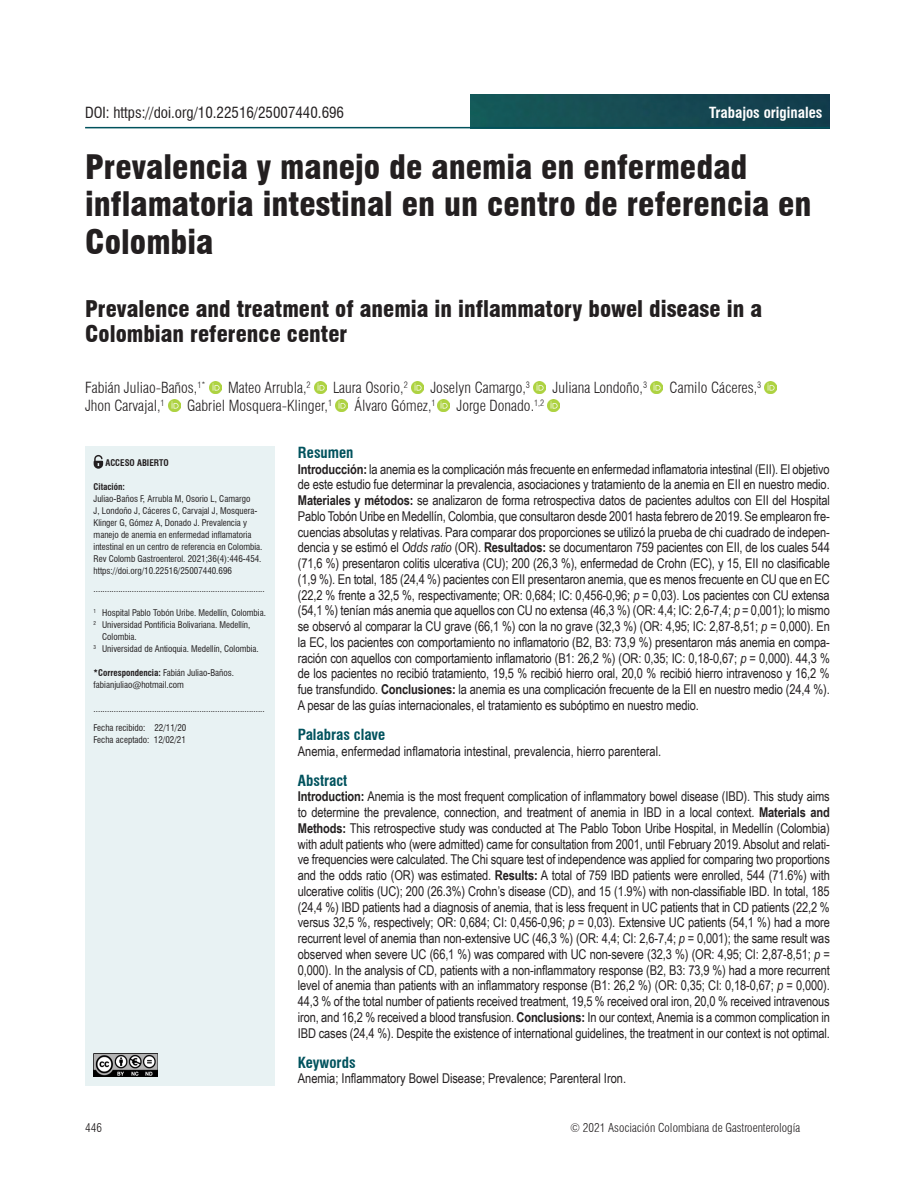
<style>
.page{position:relative;width:915px;height:1188px;background:#fff}
.page>*{position:absolute;margin:0;border:0;box-sizing:border-box;transform-origin:0 0}
.t1{font:900 condensed 33px/37.5px "Swiss 721 BT";color:#231f20}
.t2{font:900 condensed 22.5px/25.5px "Swiss 721 BT";color:#231f20}
.Autores{font:300 condensed 15px "Swiss 721 BT";color:#231f20}
.t3{font:condensed 15px "Swiss 721 BT";color:#231f20}
.t4{font:700 condensed 15px "Swiss 721 BT";color:#00525d}
.t5{font:700 condensed 15px "Swiss 721 BT";color:#fff}
.t6{font:13.5px/15.8px "Arial Narrow";color:#231f20;text-align:justify}
.t7{font:300 condensed 12px "Swiss 721 BT";color:#231f20}
.Créditos_autores{font:condensed 9px/12px "Swiss 721 BT";color:#231f20}
.citacion{font:condensed 9px/12px "Swiss 721 BT";color:#231f20}
.Créditos_autores-2{font:700 condensed 9px "Swiss 721 BT";color:#231f20}
.s1{font-weight:700}
.s2{font-style:italic}
</style>
<div class="page">
<img style="left:470px;top:94px;width:359px;height:33px">
<svg style="left:209px;top:381px;width:12px;height:12px"></svg>
<svg style="left:314px;top:381px;width:12px;height:12px"></svg>
<svg style="left:411px;top:381px;width:12px;height:12px"></svg>
<svg style="left:533px;top:381px;width:12px;height:12px"></svg>
<svg style="left:650px;top:381px;width:12px;height:12px"></svg>
<svg style="left:764px;top:381px;width:12px;height:12px"></svg>
<svg style="left:168px;top:399px;width:12px;height:12px"></svg>
<svg style="left:335px;top:399px;width:12px;height:12px"></svg>
<svg style="left:437px;top:399px;width:12px;height:12px"></svg>
<svg style="left:547px;top:399px;width:12px;height:12px"></svg>
<div style="left:85px;top:446px;width:189px;height:640px;background:#e8f2f3"></div>
<svg style="left:93px;top:455px;width:10px;height:14px"></svg>
<hr style="left:85px;top:127px;width:744px;height:1px;background:#00525d">
<img style="left:94px;top:1054px;width:64px;height:22px">
<p class="t3" style="left:85px;top:103px;width:260px">DOI: https://doi.org/10.22516/25007440.696</p>
<p class="t5" style="left:709px;top:103px;width:115px">Trabajos originales</p>
<h1 class="t1" style="left:85px;top:148px;width:727px">Prevalencia y manejo de anemia en enfermedad inflamatoria intestinal en un centro de referencia en<br>Colombia</h1>
<h2 class="t2" style="left:85px;top:296px;width:678px">Prevalence and treatment of anemia in inflammatory bowel disease in a<br>Colombian reference center</h2>
<p class="Autores" style="left:85px;top:379px;width:122px">Fabián Juliao-Baños,<sup>1*</sup></p>
<p class="Autores" style="left:228px;top:379px;width:84px">Mateo Arrubla,<sup>2</sup></p>
<p class="Autores" style="left:333px;top:379px;width:76px">Laura Osorio,<sup>2</sup></p>
<p class="Autores" style="left:430px;top:379px;width:101px">Joselyn Camargo,<sup>3</sup></p>
<p class="Autores" style="left:552px;top:379px;width:96px">Juliana Londoño,<sup>3</sup></p>
<p class="Autores" style="left:669px;top:379px;width:93px">Camilo Cáceres,<sup>3</sup></p>
<p class="Autores" style="left:85px;top:397px;width:81px">Jhon Carvajal,<sup>1</sup></p>
<p class="Autores" style="left:187px;top:397px;width:146px">Gabriel Mosquera-Klinger,<sup>1</sup></p>
<p class="Autores" style="left:354px;top:397px;width:82px">Álvaro Gómez,<sup>1</sup></p>
<p class="Autores" style="left:456px;top:397px;width:89px">Jorge Donado.<sup>1,2</sup></p>
<p class="Créditos_autores-2" style="left:105px;top:457px;width:65px">ACCESO ABIERTO</p>
<p class="Créditos_autores-2" style="left:94px;top:481px;width:33px">Citación:</p>
<p class="citacion" style="left:94px;top:493px;width:170px">Juliao-Baños F, Arrubla M, Osorio L, Camargo<br>J, Londoño J, Cáceres C, Carvajal J, Mosquera-Klinger G, Gómez A, Donado J. Prevalencia y manejo de anemia en enfermedad inflamatoria intestinal en un centro de referencia en Colombia.<br>Rev Colomb Gastroenterol. 2021;36(4):446-454. https://doi.org/10.22516/25007440.696</p>
<p class="Créditos_autores" style="left:94px;top:583px;width:172px">............................................................................</p>
<p class="Créditos_autores" style="left:94px;top:607px;width:174px"><sup>1</sup> Hospital Pablo Tobón Uribe. Medellín, Colombia.</p>
<p class="Créditos_autores" style="left:102px;top:619px;width:150px;text-indent:-9px"><sup>2</sup> Universidad Pontificia Bolivariana. Medellín,<br>Colombia.</p>
<p class="Créditos_autores" style="left:94px;top:643px;width:167px"><sup>3</sup> Universidad de Antioquia. Medellín, Colombia.</p>
<p class="Créditos_autores" style="left:94px;top:667px;width:142px"><span class="s1">*Correspondencia:</span> Fabián Juliao-Baños.</p>
<p class="Créditos_autores" style="left:94px;top:679px;width:92px">fabianjuliao@hotmail.com</p>
<p class="Créditos_autores" style="left:94px;top:703px;width:172px">............................................................................</p>
<p class="citacion" style="left:94px;top:722px;width:94px">Fecha recibido: 22/11/20</p>
<p class="citacion" style="left:94px;top:734px;width:94px">Fecha aceptado: 12/02/21</p>
<p class="t4" style="left:298px;top:443px;width:57px">Resumen</p>
<p class="t6" style="left:298px;top:460px;width:533px"><span class="s1">Introducción:</span> la anemia es la complicación más frecuente en enfermedad inflamatoria intestinal (EII). El objetivo de este estudio fue determinar la prevalencia, asociaciones y tratamiento de la anemia en EII en nuestro medio.<br><span class="s1">Materiales y métodos:</span> se analizaron de forma retrospectiva datos de pacientes adultos con EII del Hospital Pablo Tobón Uribe en Medellín, Colombia, que consultaron desde 2001 hasta febrero de 2019. Se emplearon fre&shy;cuencias absolutas y relativas. Para comparar dos proporciones se utilizó la prueba de chi cuadrado de indepen&shy;dencia y se estimó el <span class="s2">Odds ratio</span> (OR). <span class="s1">Resultados:</span> se documentaron 759 pacientes con EII, de los cuales 544 (71,6 %) presentaron colitis ulcerativa (CU); 200 (26,3 %), enfermedad de Crohn (EC), y 15, EII no clasificable (1,9 %). En total, 185 (24,4 %) pacientes con EII presentaron anemia, que es menos frecuente en CU que en EC (22,2 % frente a 32,5 %, respectivamente; OR: 0,684; IC: 0,456-0,96; <span class="s2">p</span> = 0,03). Los pacientes con CU extensa (54,1 %) tenían más anemia que aquellos con CU no extensa (46,3 %) (OR: 4,4; IC: 2,6-7,4; <span class="s2">p</span> = 0,001); lo mismo se observó al comparar la CU grave (66,1 %) con la no grave (32,3 %) (OR: 4,95; IC: 2,87-8,51; <span class="s2">p</span> = 0,000). En la EC, los pacientes con comportamiento no inflamatorio (B2, B3: 73,9 %) presentaron más anemia en compa&shy;ración con aquellos con comportamiento inflamatorio (B1: 26,2 %) (OR: 0,35; IC: 0,18-0,67; <span class="s2">p</span> = 0,000). 44,3 % de los pacientes no recibió tratamiento, 19,5 % recibió hierro oral, 20,0 % recibió hierro intravenoso y 16,2 % fue transfundido. <span class="s1">Conclusiones:</span> la anemia es una complicación frecuente de la EII en nuestro medio (24,4 %).<br>A pesar de las guías internacionales, el tratamiento es subóptimo en nuestro medio.</p>
<p class="t4" style="left:298px;top:725px;width:89px">Palabras clave</p>
<p class="t6" style="left:298px;top:742px;width:365px">Anemia, enfermedad inflamatoria intestinal, prevalencia, hierro parenteral.</p>
<p class="t4" style="left:298px;top:771px;width:51px">Abstract</p>
<p class="t6" style="left:298px;top:788px;width:533px"><span class="s1">Introduction:</span> Anemia is the most frequent complication of inflammatory bowel disease (IBD). This study aims to determine the prevalence, connection, and treatment of anemia in IBD in a local context. <span class="s1">Materials and Methods:</span> This retrospective study was conducted at The Pablo Tobon Uribe Hospital, in Medellín (Colombia) with adult patients who (were admitted) came for consultation from 2001, until February 2019. Absolut and relati&shy;ve frequencies were calculated. The Chi square test of independence was applied for comparing two proportions and the odds ratio (OR) was estimated. <span class="s1">Results:</span> A total of 759 IBD patients were enrolled, 544 (71.6%) with ulcerative colitis (UC); 200 (26.3%) Crohn’s disease (CD), and 15 (1.9%) with non-classifiable IBD. In total, 185 (24,4 %) IBD patients had a diagnosis of anemia, that is less frequent in UC patients that in CD patients (22,2 % versus 32,5 %, respectively; OR: 0,684; CI: 0,456-0,96; <span class="s2">p</span> = 0,03). Extensive UC patients (54,1 %) had a more recurrent level of anemia than non-extensive UC (46,3 %) (OR: 4,4; CI: 2,6-7,4; <span class="s2">p</span> = 0,001); the same result was observed when severe UC (66,1 %) was compared with UC non-severe (32,3 %) (OR: 4,95; CI: 2,87-8,51; <span class="s2">p</span> = 0,000). In the analysis of CD, patients with a non-inflammatory response (B2, B3: 73,9 %) had a more recurrent level of anemia than patients with an inflammatory response (B1: 26,2 %) (OR: 0,35; CI: 0,18-0,67; <span class="s2">p</span> = 0,000).<br>44,3 % of the total number of patients received treatment, 19,5 % received oral iron, 20,0 % received intravenous iron, and 16,2 % received a blood transfusion. <span class="s1">Conclusions:</span> In our context, Anemia is a common complication in IBD cases (24,4 %). Despite the existence of international guidelines, the treatment in our context is not optimal.</p>
<p class="t4" style="left:298px;top:1053px;width:59px">Keywords</p>
<p class="t6" style="left:298px;top:1070px;width:329px">Anemia; Inflammatory Bowel Disease; Prevalence; Parenteral Iron.</p>
<p class="t7" style="left:85px;top:1120px;width:18px">446</p>
<p class="t7" style="left:570px;top:1120px;width:231px">© 2021 Asociación Colombiana de Gastroenterología</p>
</div>
